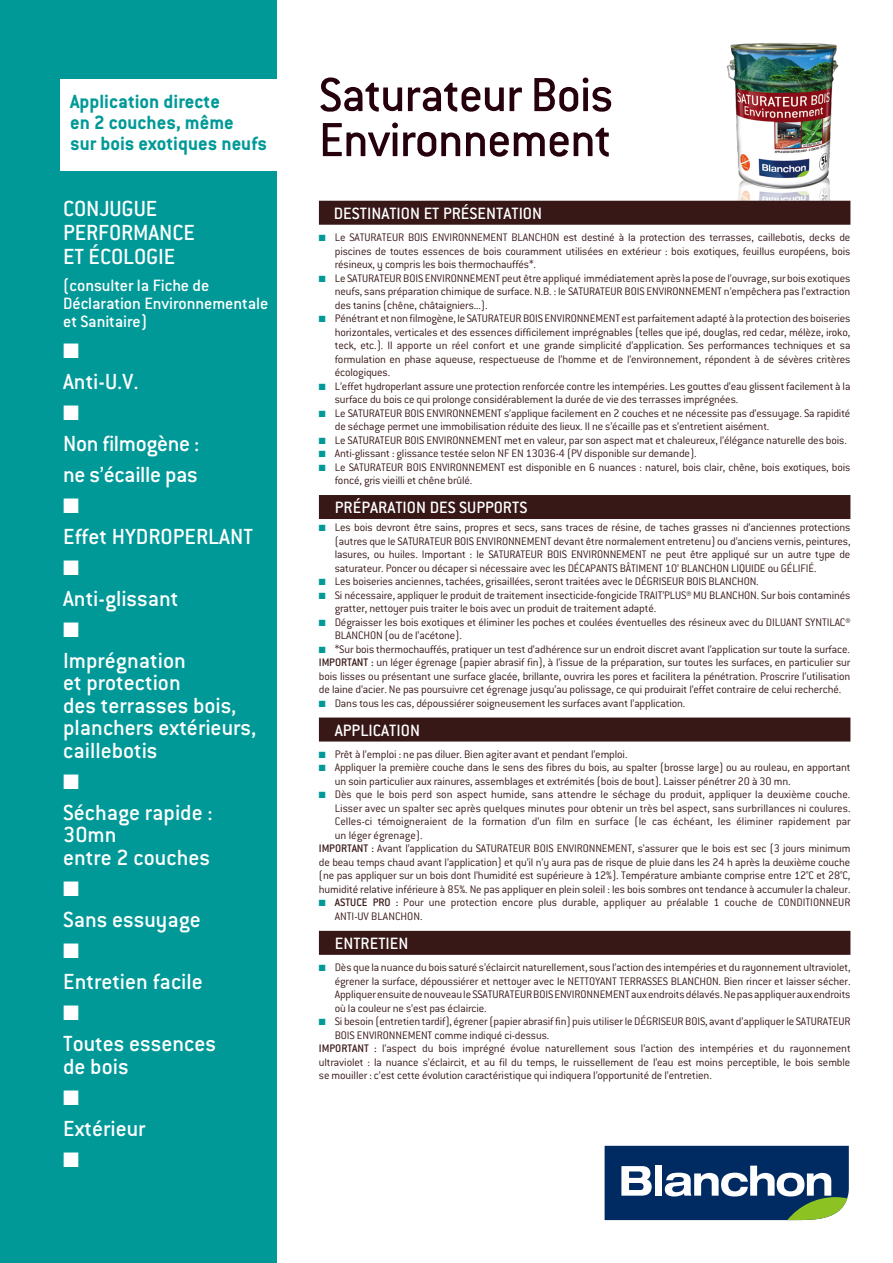
<style>
.page{position:relative;width:893px;height:1263px;background:#fff}
.page>*{position:absolute;margin:0;border:0;box-sizing:border-box;transform-origin:0 0}
.t1{font:500 52.5px/45px "Conduit ITC";letter-spacing:-.02em;color:#26000c}
.t2{font:500 24px/22.5px "Conduit ITC";color:#fff}
.t3{font:700 21px/21px "Conduit ITC";color:#009998}
.t4{font:21px "Zapf Dingbats ITC";color:#fff}
.t5{font:500 18px/18px "Conduit ITC";color:#fff}
.t6{font:300 12px/13.5px "Conduit ITC";letter-spacing:-.01em;color:#381717;text-align:justify}
.s1{color:#009998}
.s2{font-weight:500}
</style>
<div class="page">
<img style="left:694px;top:43px;width:157px;height:170px">
<div style="left:0;top:0;width:276px;height:1263px;background:#009998"></div>
<div style="left:319px;top:201px;width:531px;height:24px;background:#381717"></div>
<div style="left:319px;top:495px;width:531px;height:24px;background:#381717"></div>
<div style="left:319px;top:717px;width:531px;height:24px;background:#381717"></div>
<div style="left:319px;top:931px;width:531px;height:24px;background:#381717"></div>
<div style="left:61px;top:80px;width:220px;height:91px;background:#fff"></div>
<svg style="left:605px;top:1146px;width:244px;height:74px"></svg>
<h3 class="t3" style="left:70px;top:90px;width:198px">Application directe<br>en 2 couches, même<br>sur bois exotiques neufs</h3>
<h2 class="t2" style="left:63px;top:197px;width:133px;line-height:24px">CONJUGUE<br>PERFORMANCE<br>ET ÉCOLOGIE</h2>
<h3 class="t5" style="left:63px;top:276px;width:207px">(consulter la Fiche de<br>Déclaration Environnementale et Sanitaire)</h3>
<h3 class="t4" style="left:63px;top:341px;width:17px">■</h3>
<h2 class="t2" style="left:63px;top:370px;width:77px">Anti-U.V.</h2>
<h3 class="t4" style="left:63px;top:403px;width:17px">■</h3>
<h2 class="t2" style="left:63px;top:428px;width:138px;line-height:31px">Non filmogène : ne s’écaille pas</h2>
<h3 class="t4" style="left:63px;top:496px;width:17px">■</h3>
<h2 class="t2" style="left:63px;top:525px;width:191px">Effet HYDROPERLANT</h2>
<h3 class="t4" style="left:63px;top:558px;width:17px">■</h3>
<h2 class="t2" style="left:63px;top:587px;width:117px">Anti-glissant</h2>
<h3 class="t4" style="left:63px;top:620px;width:17px">■</h3>
<h2 class="t2" style="left:63px;top:649px;width:195px">Imprégnation<br>et protection<br>des terrasses bois, planchers extérieurs, caillebotis</h2>
<h3 class="t4" style="left:63px;top:772px;width:17px">■</h3>
<h2 class="t2" style="left:63px;top:801px;width:151px">Séchage rapide :<br>30mn<br>entre 2 couches</h2>
<h3 class="t4" style="left:63px;top:879px;width:17px">■</h3>
<h2 class="t2" style="left:63px;top:908px;width:139px">Sans essuyage</h2>
<h3 class="t4" style="left:63px;top:941px;width:17px">■</h3>
<h2 class="t2" style="left:63px;top:970px;width:141px">Entretien facile</h2>
<h3 class="t4" style="left:63px;top:1003px;width:17px">■</h3>
<h2 class="t2" style="left:63px;top:1032px;width:154px">Toutes essences de bois</h2>
<h3 class="t4" style="left:63px;top:1087px;width:17px">■</h3>
<h2 class="t2" style="left:63px;top:1116px;width:84px">Extérieur</h2>
<h3 class="t4" style="left:63px;top:1149px;width:17px">■</h3>
<h1 class="t1" style="left:319px;top:72px;width:296px">Saturateur Bois<br>Environnement</h1>
<h3 class="t5" style="left:334px;top:204px;width:210px">DESTINATION ET PRÉSENTATION</h3>
<p class="t6" style="left:335px;top:231px;width:517px;text-indent:-16px"><span class="s1">■</span> Le SATURATEUR BOIS ENVIRONNEMENT BLANCHON est destiné à la protection des terrasses, caillebotis, decks de piscines de toutes essences de bois couramment utilisées en extérieur : bois exotiques, feuillus européens, bois résineux, y compris les bois thermochauffés*.</p>
<p class="t6" style="left:335px;top:271px;width:517px;text-indent:-16px"><span class="s1">■</span> Le SATURATEUR BOIS ENVIRONNEMENT peut être appliqué immédiatement après la pose de l’ouvrage, sur bois exotiques neufs, sans préparation chimique de surface. N.B. : le SATURATEUR BOIS ENVIRONNEMENT n’empêchera pas l’extraction des tanins (chêne, châtaigniers...).</p>
<p class="t6" style="left:335px;top:312px;width:517px;text-indent:-16px"><span class="s1">■</span> Pénétrant et non filmogène, le SATURATEUR BOIS ENVIRONNEMENT est parfaitement adapté à la protection des boiseries horizontales, verticales et des essences difficilement imprégnables (telles que ipé, douglas, red cedar, mélèze, iroko, teck, etc.). Il apporte un réel confort et une grande simplicité d’application. Ses performances techniques et sa formulation en phase aqueuse, respectueuse de l’homme et de l’environnement, répondent à de sévères critères écologiques.</p>
<p class="t6" style="left:335px;top:379px;width:517px;text-indent:-16px"><span class="s1">■</span> L’effet hydroperlant assure une protection renforcée contre les intempéries. Les gouttes d’eau glissent facilement à la surface du bois ce qui prolonge considérablement la durée de vie des terrasses imprégnées.</p>
<p class="t6" style="left:335px;top:406px;width:517px;text-indent:-16px"><span class="s1">■</span> Le SATURATEUR BOIS ENVIRONNEMENT s’applique facilement en 2 couches et ne nécessite pas d’essuyage. Sa rapidité de séchage permet une immobilisation réduite des lieux. Il ne s’écaille pas et s’entretient aisément.</p>
<p class="t6" style="left:319px;top:433px;width:529px"><span class="s1">■</span> Le SATURATEUR BOIS ENVIRONNEMENT met en valeur, par son aspect mat et chaleureux, l’élégance naturelle des bois.</p>
<p class="t6" style="left:319px;top:447px;width:379px"><span class="s1">■</span> Anti-glissant : glissance testée selon NF EN 13036-4 (PV disponible sur demande).</p>
<p class="t6" style="left:335px;top:460px;width:517px;text-indent:-16px"><span class="s1">■</span> Le SATURATEUR BOIS ENVIRONNEMENT est disponible en 6 nuances : naturel, bois clair, chêne, bois exotiques, bois foncé, gris vieilli et chêne brûlé.</p>
<h3 class="t5" style="left:335px;top:498px;width:194px">PRÉPARATION DES SUPPORTS</h3>
<p class="t6" style="left:335px;top:521px;width:517px;text-indent:-16px"><span class="s1">■</span> Les bois devront être sains, propres et secs, sans traces de résine, de taches grasses ni d’anciennes protections (autres que le SATURATEUR BOIS ENVIRONNEMENT devant être normalement entretenu) ou d’anciens vernis, peintures, lasures, ou huiles. Important : le SATURATEUR BOIS ENVIRONNEMENT ne peut être appliqué sur un autre type de saturateur. Poncer ou décaper si nécessaire avec les DÉCAPANTS BÂTIMENT 10’ BLANCHON LIQUIDE ou GÉLIFIÉ.</p>
<p class="t6" style="left:319px;top:575px;width:441px"><span class="s1">■</span> Les boiseries anciennes, tachées, grisaillées, seront traitées avec le DÉGRISEUR BOIS BLANCHON.</p>
<p class="t6" style="left:319px;top:588px;width:403px"><span class="s1">■</span> Si nécessaire, appliquer le produit de traitement insecticide-fongicide Trait’Plus® MU Blanchon</p>
<p class="t6" style="left:757px;top:588px;width:95px">. Sur bois contaminés</p>
<p class="t6" style="left:335px;top:602px;width:323px">gratter, nettoyer puis traiter le bois avec un produit de traitement adapté.</p>
<p class="t6" style="left:335px;top:615px;width:517px;text-indent:-16px"><span class="s1">■</span> Dégraisser les bois exotiques et éliminer les poches et coulées éventuelles des résineux avec du DILUANT SYNTILAC®<br>BLANCHON (ou de l’acétone).</p>
<p class="t6" style="left:319px;top:642px;width:533px"><span class="s1">■</span> *Sur bois thermochauffés, pratiquer un test d’adhérence sur un endroit discret avant l’application sur toute la surface.<br><span class="s2">IMPORTANT :</span> un léger égrenage (papier abrasif fin), à l’issue de la préparation, sur toutes les surfaces, en particulier sur bois lisses ou présentant une surface glacée, brillante, ouvrira les pores et facilitera la pénétration. Proscrire l’utilisation de laine d’acier. Ne pas poursuivre cet égrenage jusqu’au polissage, ce qui produirait l’effet contraire de celui recherché.</p>
<p class="t6" style="left:319px;top:696px;width:368px"><span class="s1">■</span> Dans tous les cas, dépoussiérer soigneusement les surfaces avant l’application.</p>
<h3 class="t5" style="left:335px;top:721px;width:87px">APPLICATION</h3>
<p class="t6" style="left:319px;top:747px;width:310px"><span class="s1">■</span> Prêt à l’emploi : ne pas diluer. Bien agiter avant et pendant l’emploi.</p>
<p class="t6" style="left:335px;top:761px;width:517px;text-indent:-16px"><span class="s1">■</span> Appliquer la première couche dans le sens des fibres du bois, au spalter (brosse large) ou au rouleau, en apportant un soin particulier aux rainures, assemblages et extrémités (bois de bout). Laisser pénétrer 20 à 30 mn.</p>
<p class="t6" style="left:319px;top:788px;width:533px"><span class="s1">■</span> Dès que le bois perd son aspect humide, sans attendre le séchage du produit, appliquer la deuxième couche.</p>
<p class="t6" style="left:335px;top:801px;width:517px">Lisser avec un spalter sec après quelques minutes pour obtenir un très bel aspect, sans surbrillances ni coulures.</p>
<p class="t6" style="left:335px;top:815px;width:517px">Celles-ci témoigneraient de la formation d’un film en surface (le cas échéant, les éliminer rapidement par</p>
<p class="t6" style="left:335px;top:828px;width:89px">un léger égrenage).</p>
<p class="t6" style="left:319px;top:842px;width:533px"><span class="s2">IMPORTANT :</span> Avant l’application du SATURATEUR BOIS ENVIRONNEMENT, s’assurer que le bois est sec (3 jours minimum</p>
<p class="t6" style="left:319px;top:855px;width:533px">de beau temps chaud avant l’application) et qu’il n’y aura pas de risque de pluie dans les 24 h après la deuxième couche</p>
<p class="t6" style="left:319px;top:869px;width:533px">(ne pas appliquer sur un bois dont l’humidité est supérieure à 12%). Température ambiante comprise entre 12°C et 28°C,</p>
<p class="t6" style="left:319px;top:882px;width:533px">humidité relative inférieure à 85%. Ne pas appliquer en plein soleil : les bois sombres ont tendance à accumuler la chaleur.</p>
<p class="t6" style="left:335px;top:896px;width:517px;text-indent:-16px"><span class="s1">■</span> <span class="s2">ASTUCE PRO :</span> Pour une protection encore plus durable, appliquer au préalable 1 couche de CONDITIONNEUR<br>ANTI-UV BLANCHON.</p>
<h3 class="t5" style="left:335px;top:934px;width:75px">ENTRETIEN</h3>
<p class="t6" style="left:335px;top:961px;width:517px;text-indent:-16px"><span class="s1">■</span> Dès que la nuance du bois saturé s’éclaircit naturellement, sous l’action des intempéries et du rayonnement ultraviolet, égrener la surface, dépoussiérer et nettoyer avec le NETTOYANT TERRASSES BLANCHON. Bien rincer et laisser sécher.<br>Appliquer ensuite de nouveau le SSATURATEUR BOIS ENVIRONNEMENT aux endroits délavés. Ne pas appliquer aux endroits où la couleur ne s’est pas éclaircie.</p>
<p class="t6" style="left:319px;top:1015px;width:533px"><span class="s1">■</span> Si besoin (entretien tardif), égrener (papier abrasif fin) puis utiliser le DÉGRISEUR BOIS, avant d’appliquer le SATURATEUR</p>
<p class="t6" style="left:335px;top:1028px;width:216px">BOIS ENVIRONNEMENT comme indiqué ci-dessus.</p>
<p class="t6" style="left:319px;top:1042px;width:533px"><span class="s2">IMPORTANT :</span> l’aspect du bois imprégné évolue naturellement sous l’action des intempéries et du rayonnement</p>
<p class="t6" style="left:319px;top:1055px;width:533px">ultraviolet : la nuance s’éclaircit, et au fil du temps, le ruissellement de l’eau est moins perceptible, le bois semble</p>
<p class="t6" style="left:319px;top:1069px;width:394px">se mouiller : c’est cette évolution caractéristique qui indiquera l’opportunité de l’entretien.</p>
</div>
